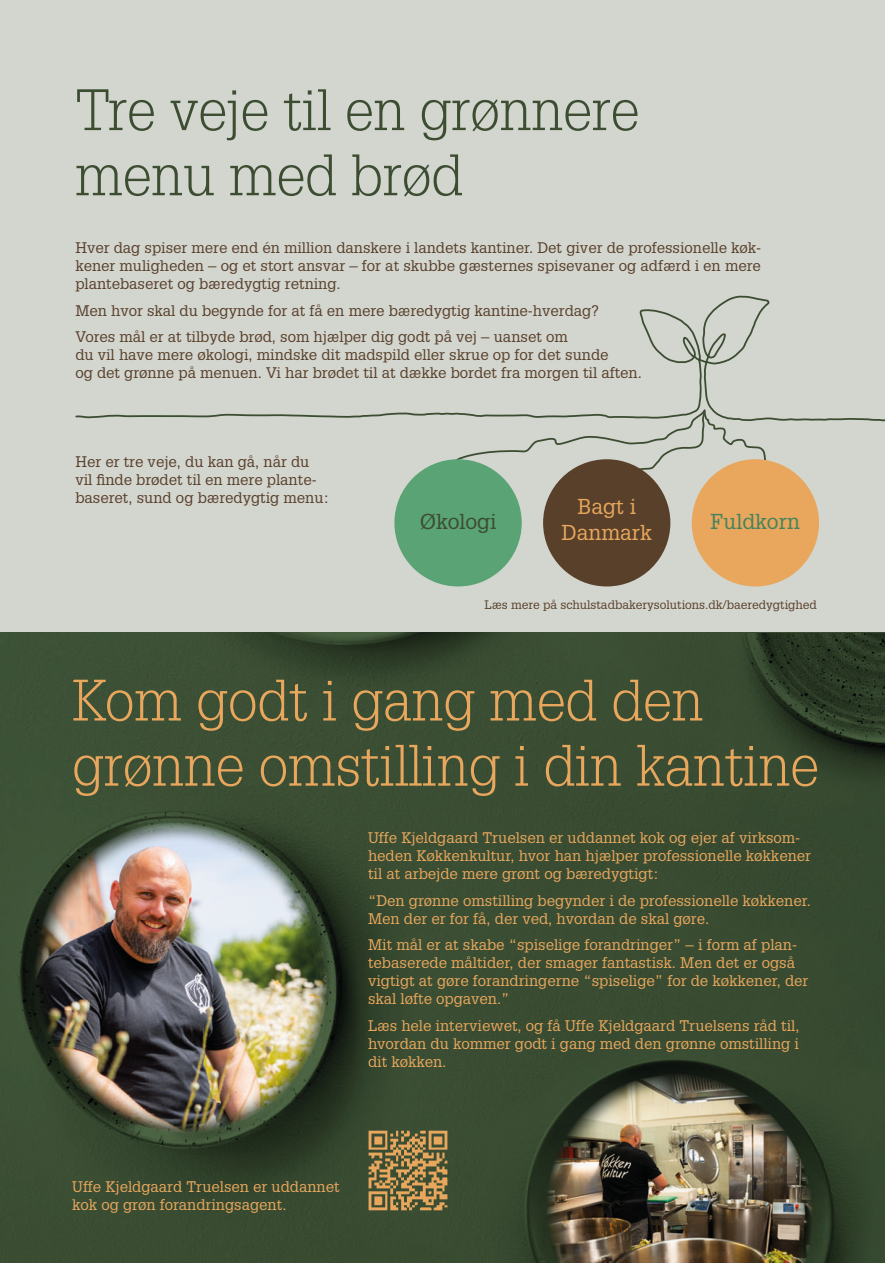
<style>
.page{position:relative;width:885px;height:1263px;background:#fff}
.page>*{position:absolute;margin:0;border:0;box-sizing:border-box;transform-origin:0 0}
.t1{font:300 57px/65.1px "Glypha LT Std";color:#e8a75d}
.t2{font:300 57px/65.1px "Glypha LT Std";color:#3c4d32}
.t3{font:21.15px/25.3px "Glypha LT Std";color:#e8a75d;text-align:center}
.t4{font:21.15px "Glypha LT Std";color:#47825d}
.t5{font:21.15px "Glypha LT Std";color:#3c4d32}
.t6{font:15px/18px "Glypha LT Std";color:#e8a75d}
.t7{font:15px/18px "Glypha LT Std";color:#58402a}
.t8{font:12px "Glypha LT Std";color:#58402a}
</style>
<div class="page">
<img style="left:884px;top:0;width:1px;height:253px">
<div style="left:0;top:631px;width:884px;height:632px;background:#3a4d33"></div>
<img style="left:0;top:783px;width:367px;height:389px">
<div style="left:0;top:0;width:884px;height:631px;background:#d3d5cf"></div>
<svg style="left:457px;top:423px;width:313px;height:66px"></svg>
<div style="left:489px;top:1019px;width:385px;height:244px;background:#384b31"></div>
<img style="left:706px;top:633px;width:178px;height:174px">
<div style="left:394px;top:459px;width:127px;height:127px;background:#5aa374;border-radius:50%"></div>
<div style="left:543px;top:459px;width:127px;height:127px;background:#58402a;border-radius:50%"></div>
<div style="left:691px;top:459px;width:128px;height:127px;background:#e8a75d;border-radius:50%"></div>
<img style="left:507px;top:1038px;width:341px;height:225px">
<svg style="left:356px;top:295px;width:528px;height:128px"></svg>
<svg style="left:75px;top:413px;width:281px;height:6px"></svg>
<img style="left:358px;top:1120px;width:100px;height:101px">
<h1 class="t2" style="left:75px;top:78px;width:565px">Tre veje til en grønnere menu med brød</h1>
<p class="t7" style="left:75px;top:238px;width:687px;text-align:justify">Hver dag spiser mere end én million danskere i landets kantiner. Det giver de professionelle køk&shy;kener muligheden – og et stort ansvar – for at skubbe gæsternes spisevaner og adfærd i en mere plantebaseret og bæredygtig retning.</p>
<p class="t7" style="left:75px;top:297px;width:525px;line-height:26.5px">Men hvor skal du begynde for at få en mere bæredygtig kantine-hverdag?<br>Vores mål er at tilbyde brød, som hjælper dig godt på vej – uanset om</p>
<p class="t7" style="left:75px;top:345px;width:568px">du vil have mere økologi, mindske dit madspild eller skrue op for det sunde<br>og det grønne på menuen. Vi har brødet til at dække bordet fra morgen til aften.</p>
<p class="t7" style="left:75px;top:452px;width:255px">Her er tre veje, du kan gå, når du vil finde brødet til en mere plante&shy;baseret, sund og bæredygtig menu:</p>
<h2 class="t5" style="left:419px;top:509px;width:78px">Økologi</h2>
<h2 class="t3" style="left:561px;top:494px;width:92px">Bagt i<br>Danmark</h2>
<h2 class="t4" style="left:710px;top:509px;width:91px">Fuldkorn</h2>
<p class="t8" style="left:484px;top:598px;width:334px">Læs mere på schulstadbakerysolutions.dk/baeredygtighed</p>
<h1 class="t1" style="left:72px;top:669px;width:748px">Kom godt i gang med den grønne omstilling i din kantine</h1>
<p class="t6" style="left:368px;top:829px;width:444px">Uffe Kjeldgaard Truelsen er uddannet kok og ejer af virksom&shy;heden Køkkenkultur, hvor han hjælper professionelle køkkener til at arbejde mere grønt og bæredygtigt:</p>
<p class="t6" style="left:368px;top:891px;width:444px">“Den grønne omstilling begynder i de professionelle køkkener.<br>Men der er for få, der ved, hvordan de skal gøre.</p>
<p class="t6" style="left:368px;top:936px;width:442px">Mit mål er at skabe “spiselige forandringer” – i form af plan&shy;tebaserede måltider, der smager fantastisk. Men det er også vigtigt at gøre forandringerne “spiselige” for de køkkener, der skal løfte opgaven.”</p>
<p class="t6" style="left:368px;top:1016px;width:433px;text-align:justify">Læs hele interviewet, og få Uffe Kjeldgaard Truelsens råd til, hvordan du kommer godt i gang med den grønne omstilling i dit køkken.</p>
<p class="t6" style="left:72px;top:1177px;width:269px">Uffe Kjeldgaard Truelsen er uddannet kok og grøn forandringsagent.</p>
</div>
